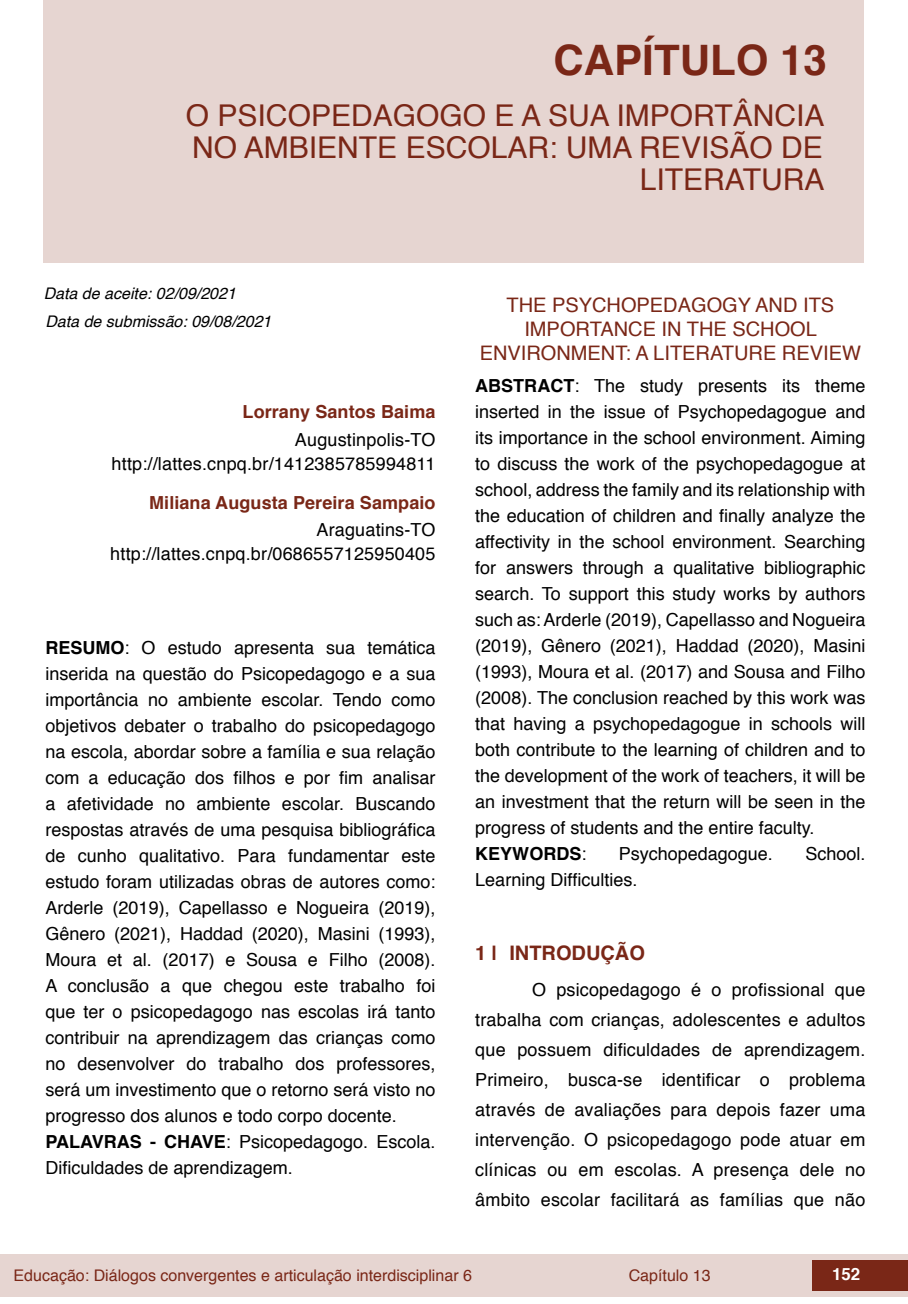
<style>
.page{position:relative;width:908px;height:1304px;background:#fff}
.page>*{position:absolute;margin:0;border:0;box-sizing:border-box;transform-origin:0 0}
.t1{font:700 42px "Helvetica";color:#7a2717}
.t2{font:30px/32px "Helvetica";color:#7a2717;text-align:right}
.t3{font:20px/24px "Helvetica";color:#7a2717;text-align:center}
.t4{font:700 20px "Helvetica";color:#7a2717}
.t5{font:18px/26px "Helvetica";color:#000;text-align:right}
.t6{font:700 18px "Helvetica";letter-spacing:.005em;color:#7a2717}
.t7{font:700 16.8px "Helvetica";color:#fff}
.t8{font:16px "Helvetica";color:#7a2717}
.t9{font:italic 16px "Helvetica";color:#000}
.s1{font-weight:700}
</style>
<div class="page">
<div style="left:0;top:1254px;width:906px;height:43px;background:#e6d5d1"></div>
<div style="left:812px;top:1261px;width:95px;height:30px;background:#7a2717"></div>
<div style="left:44px;top:0;width:819px;height:263px;background:#e6d5d1"></div>
<h1 class="t1" style="left:553px;top:26px;width:275px">CAPÍTULO 13</h1>
<h2 class="t2" style="left:186px;top:101px;width:640px">O PSICOPEDAGOGO E A SUA IMPORTÂNCIA<br>NO AMBIENTE ESCOLAR: UMA REVISÃO DE<br>LITERATURA</h2>
<p class="t9" style="left:44px;top:280px;width:194px">Data de aceite: 02/09/2021</p>
<p class="t9" style="left:45px;top:309px;width:227px">Data de submissão: 09/08/2021</p>
<p class="t6" style="left:242px;top:398px;width:194px">Lorrany Santos Baima</p>
<p class="t5" style="left:112px;top:428px;width:325px;line-height:24px">Augustinpolis-TO http://lattes.cnpq.br/1412385785994811</p>
<p class="t6" style="left:149px;top:488px;width:288px">Miliana Augusta Pereira Sampaio</p>
<p class="t5" style="left:110px;top:519px;width:326px;line-height:24px">Araguatins-TO http://lattes.cnpq.br/0686557125950405</p>
<p class="t5" style="left:45px;top:636px;width:391px;text-align:left"><span class="s1">RESUMO</span>: O estudo apresenta sua temática inserida na questão do Psicopedagogo e a sua importância no ambiente escolar. Tendo como objetivos debater o trabalho do psicopedagogo na escola, abordar sobre a família e sua relação com a educação dos filhos e por fim analisar a afetividade no ambiente escolar. Buscando respostas através de uma pesquisa bibliográfica de cunho qualitativo. Para fundamentar este estudo foram utilizadas obras de autores como:<br>Arderle (2019), Capellasso e Nogueira (2019), Gênero (2021), Haddad (2020), Masini (1993), Moura et al. (2017) e Sousa e Filho (2008).<br>A conclusão a que chegou este trabalho foi que ter o psicopedagogo nas escolas irá tanto contribuir na aprendizagem das crianças como no desenvolver do trabalho dos professores, será um investimento que o retorno será visto no progresso dos alunos e todo corpo docente.<br><span class="s1">PALAVRAS - CHAVE</span>: Psicopedagogo. Escola.<br>Dificuldades de aprendizagem.</p>
<p class="t3" style="left:479px;top:294px;width:382px">THE PSYCHOPEDAGOGY AND ITS<br>IMPORTANCE IN THE SCHOOL<br>ENVIRONMENT: A LITERATURE REVIEW</p>
<p class="t5" style="left:475px;top:373px;width:391px;text-align:left"><span class="s1">ABSTRACT</span>: The study presents its theme inserted in the issue of Psychopedagogue and its importance in the school environment. Aiming to discuss the work of the psychopedagogue at school, address the family and its relationship with the education of children and finally analyze the affectivity in the school environment. Searching for answers through a qualitative bibliographic search. To support this study works by authors such as: Arderle (2019), Capellasso and Nogueira (2019), Gênero (2021), Haddad (2020), Masini (1993), Moura et al. (2017) and Sousa and Filho (2008). The conclusion reached by this work was that having a psychopedagogue in schools will both contribute to the learning of children and to the development of the work of teachers, it will be an investment that the return will be seen in the progress of students and the entire faculty.<br><span class="s1">KEYWORDS</span>:</p>
<p class="t5" style="left:618px;top:841px;width:156px">Psychopedagogue.</p>
<p class="t5" style="left:805px;top:841px;width:62px">School.</p>
<p class="t5" style="left:475px;top:867px;width:164px">Learning Difficulties.</p>
<p class="t4" style="left:475px;top:937px;width:171px">1 | INTRODUÇÃO</p>
<p class="t5" style="left:475px;top:975px;width:391px;line-height:30px;text-align:justify;text-indent:57px">O psicopedagogo é o profissional que trabalha com crianças, adolescentes e adultos que possuem dificuldades de aprendizagem.<br>Primeiro, busca-se identificar o problema através de avaliações para depois fazer uma intervenção. O psicopedagogo pode atuar em clínicas ou em escolas. A presença dele no âmbito escolar facilitará as famílias que não</p>
<p class="t8" style="left:14px;top:1263px;width:459px">Educação: Diálogos convergentes e articulação interdisciplinar 6</p>
<p class="t8" style="left:628px;top:1263px;width:83px">Capítulo 13</p>
<p class="t7" style="left:831px;top:1261px;width:30px">152</p>
</div>
